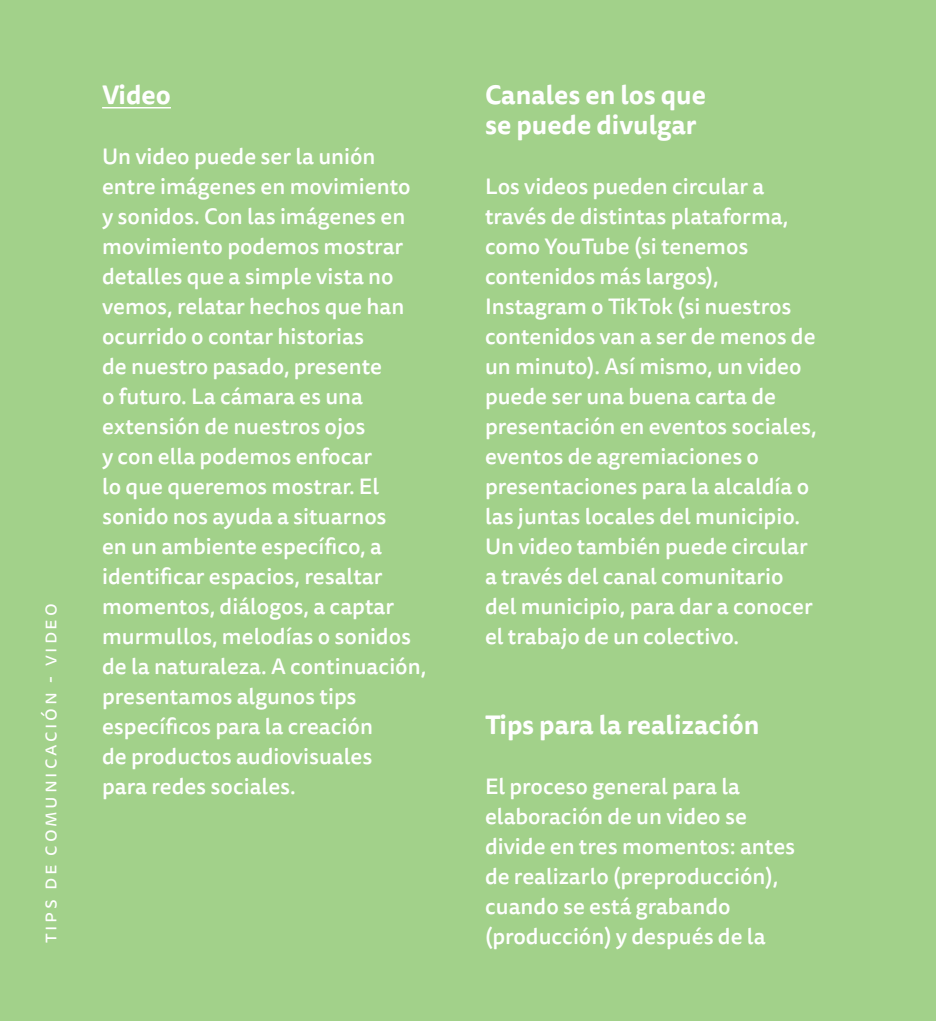
<style>
.page{position:relative;width:936px;height:1021px;background:#fff}
.page>*{position:absolute;margin:0;border:0;box-sizing:border-box;transform-origin:0 0}
.t1{font:700 26px/30px "Tisa Sans Pro";color:#fff}
.t2{font:500 22px/30px "Tisa Sans Pro";color:#fff}
.t3{font:20px "Tisa Sans Pro";letter-spacing:.14em;color:#fff}
</style>
<div class="page">
<div style="left:0;top:0;width:935px;height:1020px;background:#a2d18a"></div>
<hr style="left:102px;top:107px;width:69px;height:1px;background:#fff">
<p class="t3" style="left:36px;top:943px;width:341px;rotate:-90deg">tips de comunicación - video</p>
<p class="t1" style="left:102px;top:80px;width:70px">Video</p>
<p class="t2" style="left:102px;top:141px;width:326px">Un video puede ser la unión entre imágenes en movimiento y sonidos. Con las imágenes en movimiento podemos mostrar detalles que a simple vista no vemos, relatar hechos que han ocurrido o contar historias<br>de nuestro pasado, presente<br>o futuro. La cámara es una extensión de nuestros ojos<br>y con ella podemos enfocar<br>lo que queremos mostrar. El sonido nos ayuda a situarnos<br>en un ambiente específico, a identificar espacios, resaltar momentos, diálogos, a captar murmullos, melodías o sonidos de la naturaleza. A continuación, presentamos algunos tips específicos para la creación<br>de productos audiovisuales<br>para redes sociales.</p>
<p class="t1" style="left:485px;top:80px;width:222px">Canales en los que se puede divulgar</p>
<p class="t2" style="left:485px;top:171px;width:333px">Los videos pueden circular a través de distintas plataforma, como YouTube (si tenemos contenidos más largos),<br>Instagram o TikTok (si nuestros contenidos van a ser de menos de un minuto). Así mismo, un video puede ser una buena carta de presentación en eventos sociales, eventos de agremiaciones o presentaciones para la alcaldía o las juntas locales del municipio.<br>Un video también puede circular a través del canal comunitario del municipio, para dar a conocer el trabajo de un colectivo.</p>
<p class="t1" style="left:485px;top:710px;width:276px">Tips para la realización</p>
<p class="t2" style="left:485px;top:771px;width:312px">El proceso general para la elaboración de un video se divide en tres momentos: antes de realizarlo (preproducción), cuando se está grabando</p>
<p class="t2" style="left:485px;top:921px;width:282px">(producción) y después de la</p>
</div>
